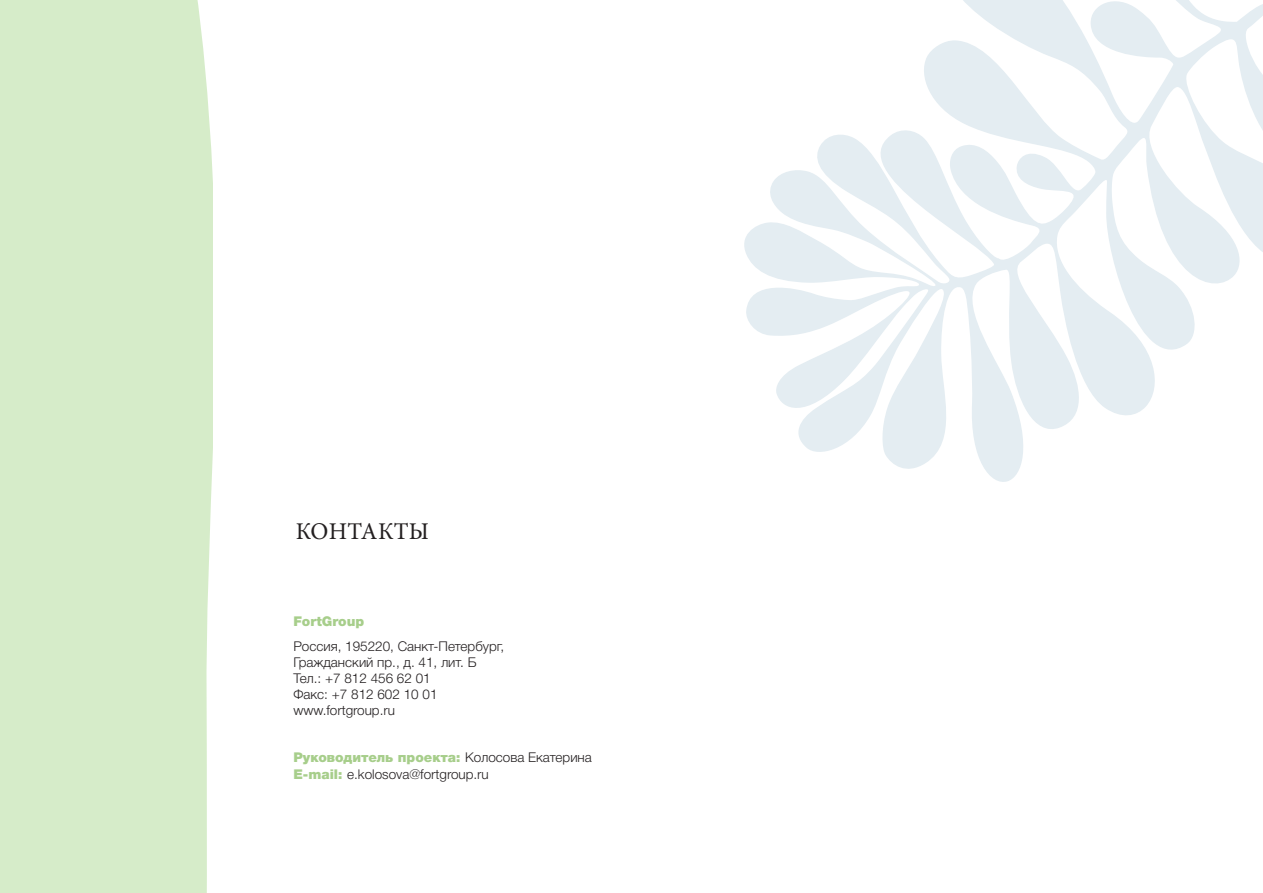
<style>
.page{position:relative;width:1263px;height:893px;background:#fff}
.page>*{position:absolute;margin:0;border:0;box-sizing:border-box;transform-origin:0 0}
.t1{font:24px "Minion Pro";letter-spacing:.01em;color:#231f20}
.t2{font:300 13.5px/16.2px "Helvetica Neue Cyr";color:#231f20}
.t3{font:900 13.5px "Helvetica Neue Cyr";color:#a7ce8b}
.s1{font-weight:900;color:#a7ce8b}
</style>
<div class="page">
<div style="left:0;top:0;width:213px;height:893px;background:#d6ecc9"></div>
<svg style="left:744px;top:0;width:519px;height:482px"></svg>
<p class="t1" style="left:296px;top:515px;width:135px">КОНТАКТЫ</p>
<p class="t3" style="left:293px;top:613px;width:72px">FortGroup</p>
<p class="t2" style="left:293px;top:638px;width:212px">Россия, 195220, Санкт-Петербург,</p>
<p class="t2" style="left:293px;top:654px;width:185px">Гражданский пр., д. 41, лит. Б</p>
<p class="t2" style="left:293px;top:670px;width:139px">Тел.: +7 812 456 62 01</p>
<p class="t2" style="left:293px;top:686px;width:146px">Факс: +7 812 602 10 01</p>
<p class="t2" style="left:293px;top:703px;width:103px">www.fortgroup.ru</p>
<p class="t2" style="left:293px;top:749px;width:300px"><span class="s1">Руководитель проекта:</span> Колосова Екатерина<br><span class="s1">E-mail:</span> e.kolosova@fortgroup.ru</p>
</div>
